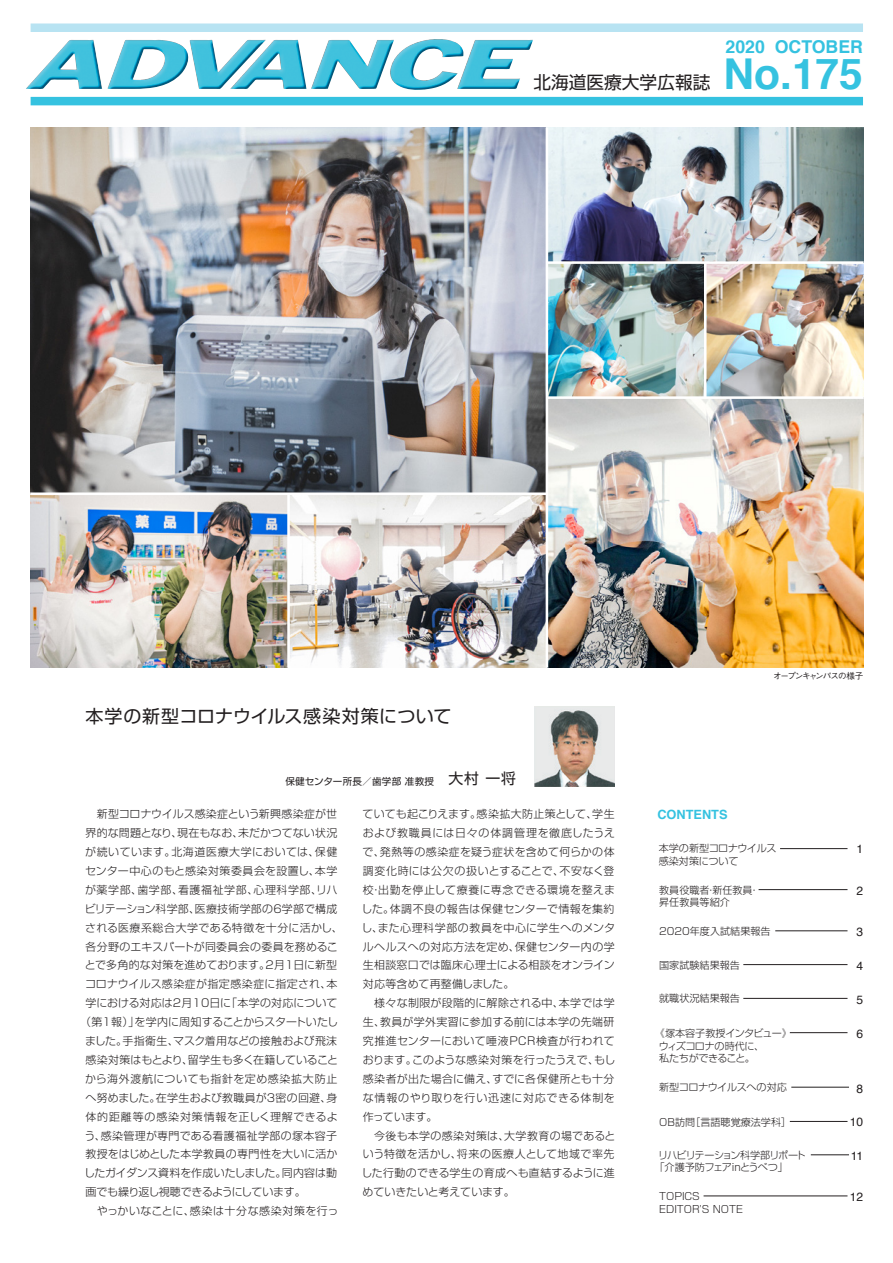
<style>
.page{position:relative;width:893px;height:1263px;background:#fff}
.page>*{position:absolute;margin:0;border:0;box-sizing:border-box;transform-origin:0 0}
.t1{font:700 42.45px "Helvetica";color:#35c2e0}
.t2{font:18px "Shin Go Pro";letter-spacing:.02em;color:#231f20}
.t3{font:17.7px "Shin Go Pro";color:#231f20}
.t4{font:700 17.7px "Helvetica";color:#35c2e0}
.t5{font:700 12.75px "Helvetica";color:#35c2e0}
.t6{font:12px "Helvetica";color:#231f20}
.t7{font:300 10.95px/18.9px "Shin Go Pro";letter-spacing:.025em;color:#231f20}
.t8{font:300 10.95px "Shin Go Pro";letter-spacing:.055em;color:#231f20}
.t9{font:300 10.95px "Shin Go Pro";letter-spacing:-.02em;color:#231f20}
.t10{font:300 10.95px "Shin Go Pro";letter-spacing:.005em;color:#231f20}
.t11{font:300 10.95px "Shin Go Pro";letter-spacing:-.005em;color:#231f20}
.t12{font:300 10.95px "Shin Go Pro";letter-spacing:-.01em;color:#231f20}
.t13{font:300 10.95px "Shin Go Pro";letter-spacing:.05em;color:#231f20}
.t14{font:300 10.95px "Shin Go Pro";letter-spacing:.045em;color:#231f20}
.t15{font:300 10.95px "Shin Go Pro";letter-spacing:.08em;color:#231f20}
.t16{font:300 10.95px "Shin Go Pro";letter-spacing:-.045em;color:#231f20}
.t17{font:300 10.05px/12.8px "Shin Go Pro";color:#231f20}
.t18{font:300 10.05px/12.8px "Shin Go Pro";letter-spacing:-.06em;color:#231f20}
.t19{font:300 10.05px/12.8px "Shin Go Pro";letter-spacing:-.035em;color:#231f20}
.t20{font:300 10.05px "Shin Go Pro";letter-spacing:-.03em;color:#231f20}
.t21{font:300 10.05px "Shin Go Pro";letter-spacing:-.025em;color:#231f20}
.t22{font:9.6px "Shin Go Pro";letter-spacing:.025em;color:#231f20}
.t23{font:500 8.55px "Gothic BBB Pro";letter-spacing:-.135em;color:#231f20}
.s1{font-size:14.85px}
</style>
<div class="page">
<img style="left:30px;top:128px;width:834px;height:540px">
<hr style="left:546px;top:128px;width:2px;height:540px;background:#fff">
<hr style="left:547px;top:396px;width:317px;height:3px;background:#fff">
<hr style="left:30px;top:492px;width:517px;height:3px;background:#fff">
<hr style="left:547px;top:261px;width:317px;height:3px;background:#fff">
<hr style="left:704px;top:263px;width:2px;height:135px;background:#fff">
<hr style="left:287px;top:494px;width:3px;height:174px;background:#fff">
<hr style="left:780px;top:848px;width:67px;height:1px;background:#231f20">
<hr style="left:759px;top:889px;width:88px;height:1px;background:#231f20">
<hr style="left:775px;top:930px;width:72px;height:1px;background:#231f20">
<hr style="left:743px;top:964px;width:104px;height:1px;background:#231f20">
<hr style="left:743px;top:998px;width:104px;height:1px;background:#231f20">
<hr style="left:790px;top:1032px;width:57px;height:1px;background:#231f20">
<hr style="left:790px;top:1121px;width:57px;height:1px;background:#231f20">
<hr style="left:704px;top:1196px;width:143px;height:1px;background:#231f20">
<hr style="left:791px;top:1087px;width:58px;height:1px;background:#231f20">
<hr style="left:811px;top:1154px;width:38px;height:1px;background:#231f20">
<img style="left:189px;top:39px;width:342px;height:51px">
<div style="left:31px;top:97px;width:832px;height:8px;background:#35c2e0"></div>
<div style="left:31px;top:23px;width:832px;height:9px;background:#b8e3f2"></div>
<img style="left:534px;top:707px;width:81px;height:79px">
<h3 class="t4" style="left:726px;top:32px;width:139px">2020 OCTOBER</h3>
<h1 class="t1" style="left:723px;top:40px;width:141px">No.175</h1>
<h3 class="t3" style="left:533px;top:68px;width:196px">北海道医療大学広報誌　</h3>
<h2 class="t2" style="left:85px;top:701px;width:367px">本学の新型コロナウイルス感染対策について</h2>
<p class="t22" style="left:285px;top:773px;width:232px">保健センター所長／歯学部 准教授 <span class="s1">大村 一将</span></p>
<p class="t7" style="left:97px;top:803px;width:242px">新型コロナウイルス感染症という新興感染症が世</p>
<p class="t10" style="left:85px;top:824px;width:253px">界的な問題となり、現在もなお、未だかつてない状況</p>
<p class="t7" style="left:85px;top:841px;width:253px">が続いています。北海道医療大学においては、保健</p>
<p class="t13" style="left:85px;top:862px;width:254px">センター中心のもと感染対策委員会を設置し、本学</p>
<p class="t8" style="left:85px;top:881px;width:254px">が薬学部、歯学部、看護福祉学部、心理科学部、リハ</p>
<p class="t7" style="left:85px;top:898px;width:254px">ビリテーション科学部、医療技術学部の6学部で構成</p>
<p class="t7" style="left:85px;top:917px;width:259px">される医療系総合大学である特徴を十分に活かし、</p>
<p class="t7" style="left:85px;top:935px;width:254px">各分野のエキスパートが同委員会の委員を務めるこ</p>
<p class="t7" style="left:85px;top:954px;width:254px">とで多角的な対策を進めております。2月1日に新型</p>
<p class="t7" style="left:85px;top:973px;width:254px">コロナウイルス感染症が指定感染症に指定され、本</p>
<p class="t7" style="left:85px;top:992px;width:253px">学における対応は2月10日に「本学の対応について</p>
<p class="t9" style="left:80px;top:1013px;width:260px">（第１報）」を学内に周知することからスタートいたし</p>
<p class="t7" style="left:85px;top:1030px;width:254px">ました。手指衛生、マスク着用などの接触および飛沫</p>
<p class="t11" style="left:85px;top:1051px;width:254px">感染対策はもとより、留学生も多く在籍していること</p>
<p class="t8" style="left:85px;top:1070px;width:254px">から海外渡航についても指針を定め感染拡大防止</p>
<p class="t7" style="left:85px;top:1087px;width:253px">へ努めました。在学生および教職員が3密の回避、身</p>
<p class="t15" style="left:85px;top:1107px;width:254px">体的距離等の感染対策情報を正しく理解できるよ</p>
<p class="t7" style="left:84px;top:1124px;width:254px">う、感染管理が専門である看護福祉学部の塚本容子</p>
<p class="t7" style="left:85px;top:1143px;width:254px">教授をはじめとした本学教員の専門性を大いに活か</p>
<p class="t12" style="left:84px;top:1164px;width:254px">したガイダンス資料を作成いたしました。同内容は動</p>
<p class="t16" style="left:85px;top:1183px;width:222px">画でも繰り返し視聴できるようにしています。</p>
<p class="t14" style="left:85px;top:1202px;width:254px">　やっかいなことに、感染は十分な感染対策を行っ</p>
<p class="t7" style="left:362px;top:803px;width:255px">ていても起こりえます。感染拡大防止策として、学生および教職員には日々の体調管理を徹底したうえで、発熱等の感染症を疑う症状を含めて何らかの体調変化時には公欠の扱いとすることで、不安なく登校・出勤を停止して療養に専念できる環境を整えました。体調不良の報告は保健センターで情報を集約し、また心理科学部の教員を中心に学生へのメンタルヘルスへの対応方法を定め、保健センター内の学生相談窓口では臨床心理士による相談をオンライン対応等含めて再整備しました。<br>　様々な制限が段階的に解除される中、本学では学生、教員が学外実習に参加する前には本学の先端研究推進センターにおいて唾液PCR検査が行われております。このような感染対策を行ったうえで、もし感染者が出た場合に備え、すでに各保健所とも十分な情報のやり取りを行い迅速に対応できる体制を作っています。<br>　今後も本学の感染対策は、大学教育の場であるという特徴を活かし、将来の医療人として地域で率先した行動のできる学生の育成へも直結するように進めていきたいと考えています。</p>
<p class="t23" style="left:773px;top:669px;width:92px">オープンキャンパスの様子</p>
<p class="t5" style="left:657px;top:804px;width:72px">CONTENTS</p>
<p class="t17" style="left:659px;top:841px;width:119px">本学の新型コロナウイルス感染対策について</p>
<p class="t6" style="left:856px;top:839px;width:8px">1</p>
<p class="t17" style="left:659px;top:882px;width:101px">教員役職者・新任教員・</p>
<p class="t6" style="left:856px;top:882px;width:8px">2</p>
<p class="t17" style="left:659px;top:895px;width:72px">昇任教員等紹介</p>
<p class="t17" style="left:659px;top:923px;width:143px">2020年度入試結果報告　　　</p>
<p class="t6" style="left:856px;top:923px;width:8px">3</p>
<p class="t17" style="left:659px;top:957px;width:113px">国家試験結果報告　　　</p>
<p class="t6" style="left:856px;top:957px;width:8px">4</p>
<p class="t17" style="left:659px;top:991px;width:113px">就職状況結果報告　　　</p>
<p class="t6" style="left:856px;top:990px;width:8px">5</p>
<p class="t20" style="left:655px;top:1025px;width:138px">《塚本容子教授インタビュー》</p>
<p class="t6" style="left:856px;top:1024px;width:8px">6</p>
<p class="t19" style="left:659px;top:1038px;width:107px">ウィズコロナの時代に、私たちができること。</p>
<p class="t21" style="left:659px;top:1079px;width:129px">新型コロナウイルスへの対応</p>
<p class="t6" style="left:856px;top:1079px;width:8px">8</p>
<p class="t17" style="left:659px;top:1114px;width:134px">OB訪問［言語聴覚療法学科］</p>
<p class="t6" style="left:850px;top:1113px;width:15px">10</p>
<p class="t18" style="left:654px;top:1147px;width:153px;text-indent:4px">リハビリテーション科学部リポート「介護予防フェアinとうべつ」</p>
<p class="t6" style="left:851px;top:1147px;width:14px">11</p>
<p class="t17" style="left:659px;top:1189px;width:42px">TOPICS</p>
<p class="t6" style="left:850px;top:1188px;width:15px">12</p>
<p class="t17" style="left:659px;top:1201px;width:85px">EDITOR'S NOTE</p>
</div>
